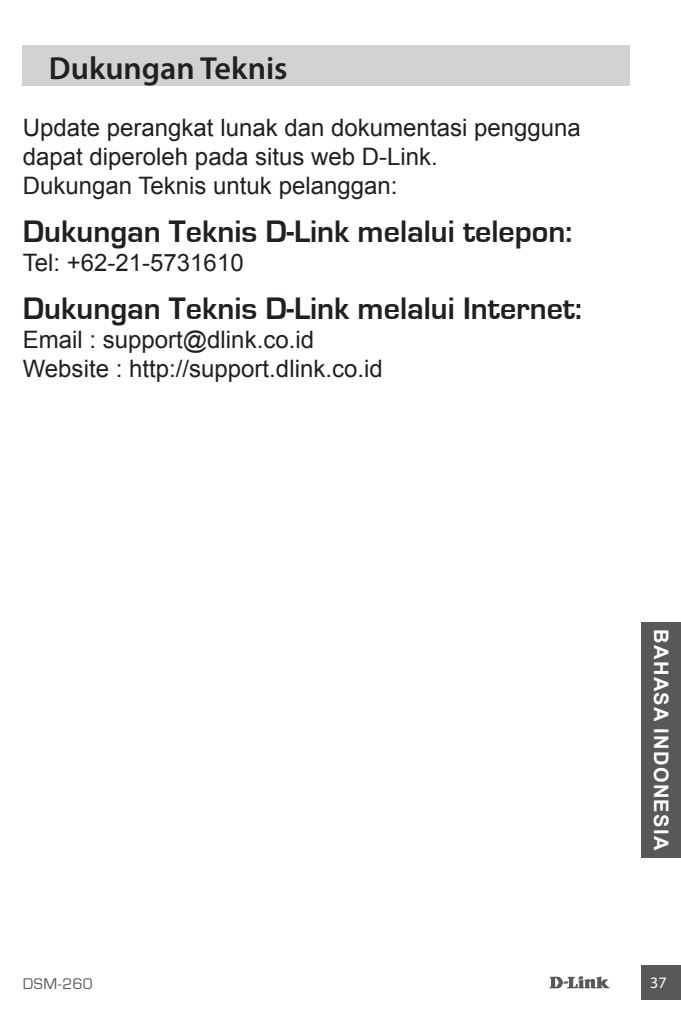
<style>
.page{position:relative;width:681px;height:1021px;background:#fff}
.page>*{position:absolute;margin:0;border:0;box-sizing:border-box;transform-origin:0 0}
.t1{font:700 32px "Eurostile";color:#231f20}
.t2{font:600 32px "Myriad Pro";color:#231f20}
.t3{font:24px/28.8px "Arial";color:#231f20}
.t4{font:700 20px "Arial";letter-spacing:.065em;color:#fff}
.t5{font:16px "Eurostile";color:#57585a}
.t6{font:16px "Myriad Pro";color:#fff}
</style>
<div class="page">
<svg style="left:549px;top:976px;width:60px;height:12px"></svg>
<div style="left:641px;top:965px;width:39px;height:34px;background:#57585a"></div>
<div style="left:641px;top:622px;width:39px;height:236px;background:#57585a"></div>
<div style="left:23px;top:45px;width:606px;height:41px;background:#d1d2d4"></div>
<h1 class="t2" style="left:49px;top:48px;width:240px">Dukungan Teknis</h1>
<p class="t3" style="left:23px;top:114px;width:559px">U pdate perangkat lunak dan dokumentasi pengguna dapat diperoleh pada situs web D-Link.<br>Dukungan Teknis untuk pelanggan:</p>
<h1 class="t1" style="left:23px;top:214px;width:551px">Dukungan Teknis D-Link melalui telepon:</h1>
<p class="t3" style="left:23px;top:248px;width:222px">Tel: +62-21-5731610</p>
<h1 class="t1" style="left:23px;top:291px;width:560px">Dukungan Teknis D-Link melalui Internet:</h1>
<p class="t3" style="left:23px;top:325px;width:361px">Email : support@dlink.co.id<br>Website : http://support.dlink.co.id</p>
<p class="t4" style="left:674px;top:629px;width:222px;rotate:90deg">BAHASA INDONESIA</p>
<p class="t5" style="left:23px;top:974px;width:72px">DSM-260</p>
<p class="t6" style="left:650px;top:972px;width:18px">37</p>
</div>
